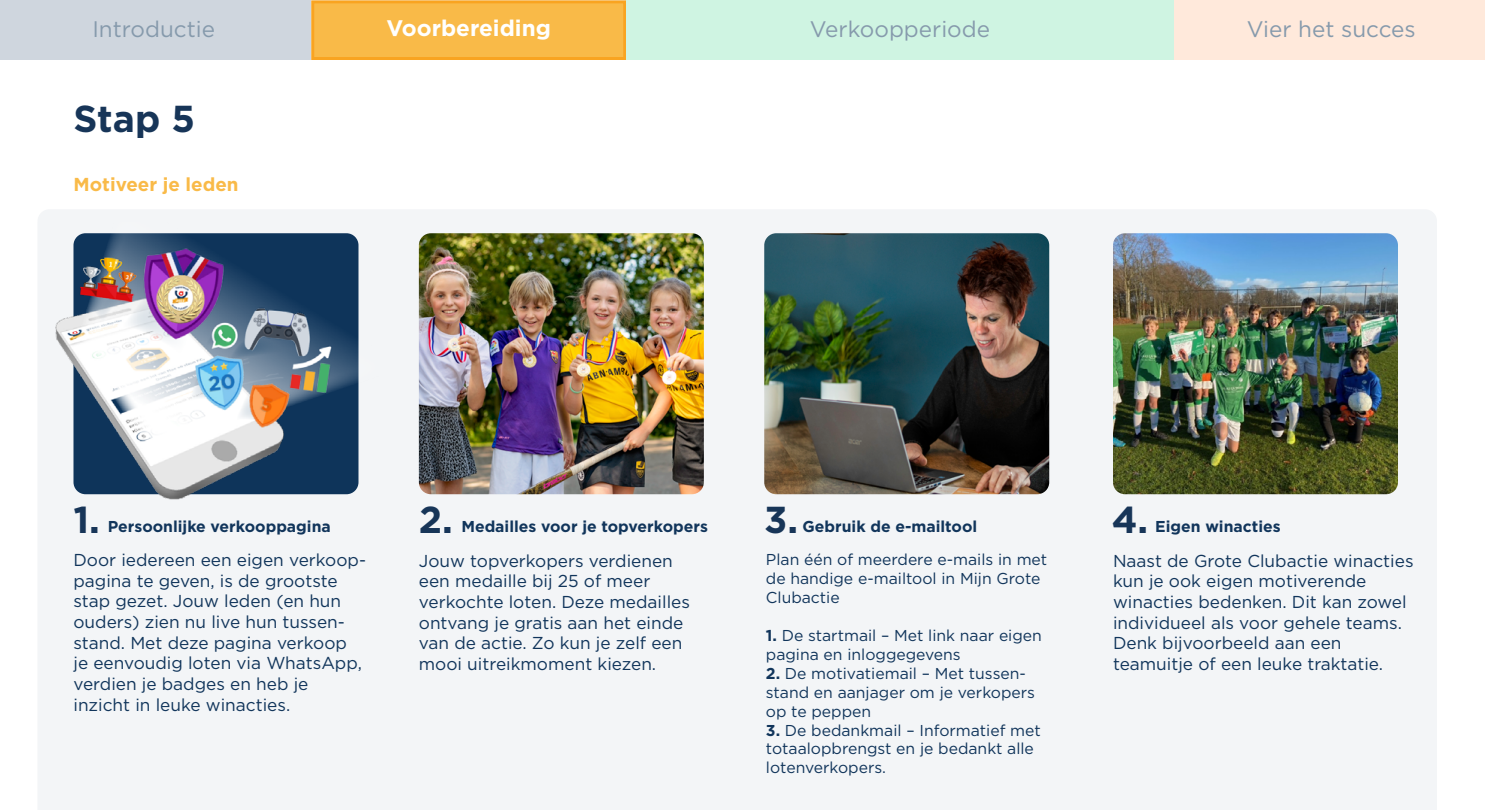
<style>
.page{position:relative;width:1485px;height:810px;background:#fff}
.page>*{position:absolute;margin:0;border:0;box-sizing:border-box;transform-origin:0 0}
.t1{font:700 37.5px "Gotham";color:#173558}
.t2{font:22.5px "Gotham";color:#869aac}
.t3{font:700 22.5px "Gotham";color:#fff}
.t4{font:700 18.75px "Gotham";color:#f9ba48}
.t5{font:17.25px/20.7px "Gotham";color:#11355b}
.t6{font:15.75px/18.9px "Gotham";color:#11355b}
.t7{font:700 15.75px "Gotham";color:#11355b}
.s1{font-weight:700}
</style>
<div class="page">
<div style="left:0;top:0;width:311px;height:60px;background:#cfd6de"></div>
<div style="left:311px;top:0;width:315px;height:60px;background:#f9ba48;border:3px solid #f9a421"></div>
<div style="left:626px;top:0;width:553px;height:60px;background:#cff4e2"></div>
<div style="left:1174px;top:0;width:311px;height:60px;background:#ffe9db"></div>
<div style="left:38px;top:210px;width:1399px;height:600px;background:#f3f5f7"></div>
<img style="left:764px;top:233px;width:285px;height:261px">
<img style="left:419px;top:233px;width:285px;height:261px">
<img style="left:1113px;top:233px;width:285px;height:261px">
<img style="left:38px;top:222px;width:340px;height:291px">
<h2 class="t2" style="left:92px;top:15px;width:124px">Introductie</h2>
<h2 class="t3" style="left:387px;top:15px;width:166px">Voorbereiding</h2>
<h2 class="t2" style="left:810px;top:15px;width:182px">Verkoopperiode</h2>
<h2 class="t2" style="left:1247px;top:15px;width:171px">Vier het succes</h2>
<h1 class="t1" style="left:74px;top:97px;width:123px">Stap 5</h1>
<p class="t4" style="left:74px;top:173px;width:167px">Motiveer je leden</p>
<h1 class="t1" style="left:74px;top:498px;width:28px">1.</h1>
<h1 class="t1" style="left:419px;top:498px;width:36px">2.</h1>
<h1 class="t1" style="left:764px;top:498px;width:36px">3.</h1>
<h1 class="t1" style="left:1112px;top:498px;width:38px">4.</h1>
<p class="t7" style="left:108px;top:517px;width:225px">Persoonlijke verkooppagina</p>
<p class="t7" style="left:461px;top:518px;width:248px">Medailles voor je topverkopers</p>
<p class="t7" style="left:803px;top:517px;width:176px">Gebruik de e-mailtool</p>
<p class="t7" style="left:1155px;top:518px;width:127px">Eigen winacties</p>
<p class="t5" style="left:74px;top:549px;width:294px">Door iedereen een eigen verkoop&shy;pagina te geven, is de grootste stap gezet. Jouw leden (en hun ouders) zien nu live hun tussen&shy;stand. Met deze pagina verkoop<br>je eenvoudig loten via WhatsApp, verdien je badges en heb je inzicht in leuke winacties.</p>
<p class="t5" style="left:419px;top:550px;width:273px">Jouw topverkopers verdienen een medaille bij 25 of meer verkochte loten. Deze medailles ontvang je gratis aan het einde van de actie. Zo kun je zelf een mooi uitreikmoment kiezen.</p>
<p class="t5" style="left:1113px;top:550px;width:302px">Naast de Grote Clubactie winacties kun je ook eigen motiverende winacties bedenken. Dit kan zowel individueel als voor gehele teams.<br>Denk bijvoorbeeld aan een teamuitje of een leuke traktatie.</p>
<p class="t6" style="left:766px;top:550px;width:283px">Plan één of meerdere e-mails in met de handige e-mailtool in Mijn Grote<br>Clubactie</p>
<p class="t6" style="left:766px;top:626px;width:278px"><span class="s1">1.</span> De startmail – Met link naar eigen pagina en inloggegevens</p>
<p class="t6" style="left:766px;top:663px;width:271px"><span class="s1">2.</span> De motivatiemail – Met tussen&shy;stand en aanjager om je verkopers op te peppen</p>
<p class="t6" style="left:766px;top:720px;width:277px"><span class="s1">3.</span> De bedankmail – Informatief met totaalopbrengst en je bedankt alle lotenverkopers.</p>
</div>
